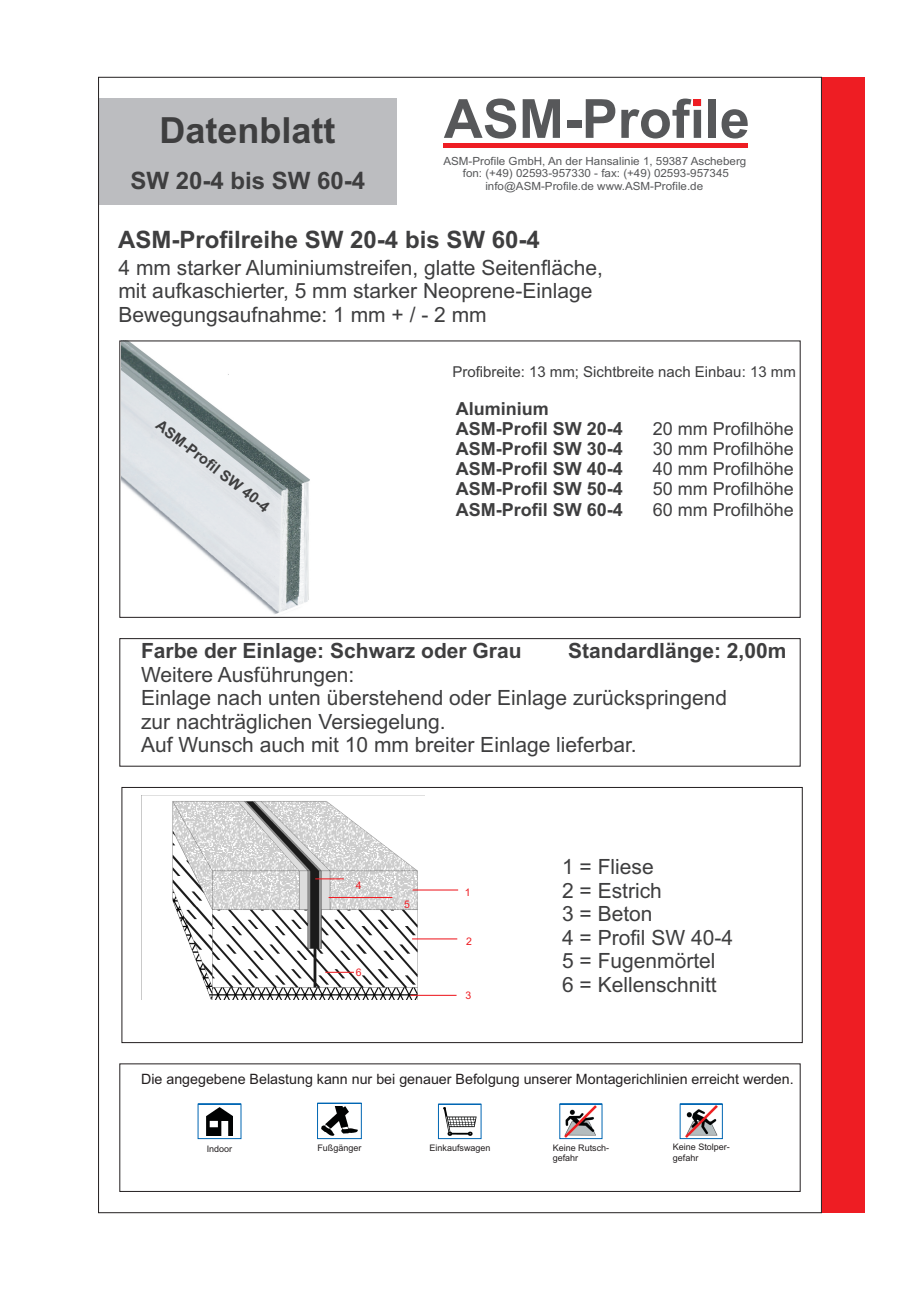
<style>
.page{position:relative;width:920px;height:1290px;background:#fff}
.page>*{position:absolute;margin:0;border:0;box-sizing:border-box;transform-origin:0 0}
.t1{font:700 54px "Arial";color:#57585a}
.t2{font:700 36px "Arial";color:#3e3e3f}
.t3{font:700 24px "Arial";color:#3e3e3f}
.t4{font:21px/23.4px "Arial";color:#3e3e3f}
.t5{font:700 21px "Arial";color:#3e3e3f}
.t6{font:700 18px/20.1px "Arial";color:#3e3e3f}
.t7{font:18px "Arial";color:#3e3e3f}
.t8{font:15px "Arial";color:#3e3e3f}
.t9{font:700 15px "Arial";color:#3e3e3f}
.t10{font:14.25px "Arial";color:#231f20}
.t11{font:11.25px/12.6px "Arial";color:#57585a;text-align:center}
.t12{font:10.5px "Arial";color:#ee1d23}
.t13{font:9px/10.1px "Arial";color:#231f20}
</style>
<div class="page">
<img style="left:122px;top:343px;width:188px;height:271px">
<div style="left:119px;top:341px;width:681px;height:277px;border:1px solid #231f20"></div>
<div style="left:99px;top:99px;width:298px;height:106px;background:#bcbdc0"></div>
<div style="left:122px;top:787px;width:681px;height:256px;border:1px solid #231f20"></div>
<div style="left:822px;top:77px;width:42px;height:1136px;background:#ee1d23"></div>
<hr style="left:444px;top:144px;width:304px;height:4px;background:#ee1d23">
<div style="left:694px;top:99px;width:7px;height:7px;background:#ee1d23"></div>
<div style="left:119px;top:1063px;width:681px;height:129px;border:1px solid #231f20"></div>
<div style="left:119px;top:638px;width:681px;height:128px;border:1px solid #231f20"></div>
<img style="left:141px;top:795px;width:284px;height:205px">
<svg style="left:315px;top:878px;width:29px;height:1px"></svg>
<hr style="left:411px;top:995px;width:46px;height:1px;background:#ee1d23">
<hr style="left:329px;top:897px;width:63px;height:1px;background:#ee1d23">
<hr style="left:412px;top:938px;width:45px;height:1px;background:#ee1d23">
<hr style="left:413px;top:889px;width:45px;height:1px;background:#ee1d23">
<svg style="left:325px;top:972px;width:29px;height:1px"></svg>
<svg style="left:197px;top:1103px;width:45px;height:36px"></svg>
<svg style="left:438px;top:1103px;width:44px;height:36px"></svg>
<svg style="left:317px;top:1103px;width:45px;height:36px"></svg>
<svg style="left:679px;top:1103px;width:44px;height:36px"></svg>
<img style="left:685px;top:1105px;width:32px;height:32px">
<svg style="left:559px;top:1103px;width:44px;height:36px"></svg>
<h2 class="t2" style="left:160px;top:117px;width:178px">Datenblatt</h2>
<p class="t3" style="left:130px;top:171px;width:236px">SW 20-4 bis SW 60-4</p>
<h1 class="t1" style="left:444px;top:99px;width:308px">ASM-Profile</h1>
<p class="t11" style="left:443px;top:155px;width:304px">ASM-Profile GmbH, An der Hansalinie 1, 59387 Ascheberg fon: (+49) 02593-957330 - fax: (+49) 02593-957345 info@ASM-Profile.de www.ASM-Profile.de</p>
<p class="t3" style="left:118px;top:230px;width:423px">ASM-Profilreihe SW 20-4 bis SW 60-4</p>
<p class="t4" style="left:118px;top:258px;width:486px">4 mm starker Aluminiumstreifen, glatte Seitenfläche, mit aufkaschierter, 5 mm starker Neoprene-Einlage<br>Bewegungsaufnahme: 1 mm + / - 2 mm</p>
<p class="t9" style="left:161px;top:418px;width:141px;rotate:38deg">ASM-Profil SW 40-4</p>
<p class="t8" style="left:452px;top:366px;width:345px">Profibreite: 13 mm; Sichtbreite nach Einbau: 13 mm</p>
<p class="t6" style="left:456px;top:400px;width:169px">Aluminium<br>ASM-Profil SW 20-4</p>
<p class="t7" style="left:653px;top:422px;width:143px">20 mm Profilhöhe</p>
<p class="t6" style="left:456px;top:440px;width:169px">ASM-Profil SW 30-4</p>
<p class="t7" style="left:653px;top:442px;width:143px">30 mm Profilhöhe</p>
<p class="t6" style="left:456px;top:461px;width:169px">ASM-Profil SW 40-4</p>
<p class="t7" style="left:653px;top:462px;width:143px">40 mm Profilhöhe</p>
<p class="t6" style="left:456px;top:481px;width:169px">ASM-Profil SW 50-4</p>
<p class="t7" style="left:653px;top:482px;width:143px">50 mm Profilhöhe</p>
<p class="t6" style="left:456px;top:501px;width:169px">ASM-Profil SW 60-4</p>
<p class="t7" style="left:653px;top:502px;width:143px">60 mm Profilhöhe</p>
<p class="t5" style="left:141px;top:643px;width:382px">Farbe der Einlage: Schwarz oder Grau</p>
<p class="t5" style="left:568px;top:643px;width:220px">Standardlänge: 2,00m</p>
<p class="t4" style="left:141px;top:688px;width:587px">Einlage nach unten überstehend oder Einlage zurückspringend zur nachträglichen Versiegelung.<br>Auf Wunsch auch mit 10 mm breiter Einlage lieferbar.</p>
<p class="t4" style="left:141px;top:665px;width:215px">Weitere Ausführungen:</p>
<p class="t12" style="left:356px;top:881px;width:7px">4</p>
<p class="t12" style="left:356px;top:968px;width:7px">6</p>
<p class="t12" style="left:404px;top:900px;width:7px">5</p>
<p class="t12" style="left:465px;top:888px;width:7px">1</p>
<p class="t12" style="left:466px;top:937px;width:7px">2</p>
<p class="t12" style="left:465px;top:991px;width:7px">3</p>
<p class="t4" style="left:562px;top:857px;width:172px">1 = Fliese<br>2 = Estrich<br>3 = Beton<br>4 = Profil SW 40-4<br>5 = Fugenmörtel<br>6 = Kellenschnitt</p>
<p class="t10" style="left:141px;top:1073px;width:654px">Die angegebene Belastung kann nur bei genauer Befolgung unserer Montagerichlinien erreicht werden.</p>
<p class="t13" style="left:207px;top:1145px;width:27px">Indoor</p>
<p class="t13" style="left:317px;top:1144px;width:46px">Fußgänger</p>
<p class="t13" style="left:430px;top:1144px;width:63px">Einkaufswagen</p>
<p class="t13" style="left:673px;top:1143px;width:59px">Keine Stolper&shy;gefahr</p>
<p class="t13" style="left:553px;top:1144px;width:58px">Keine Rutsch&shy;gefahr</p>
</div>
